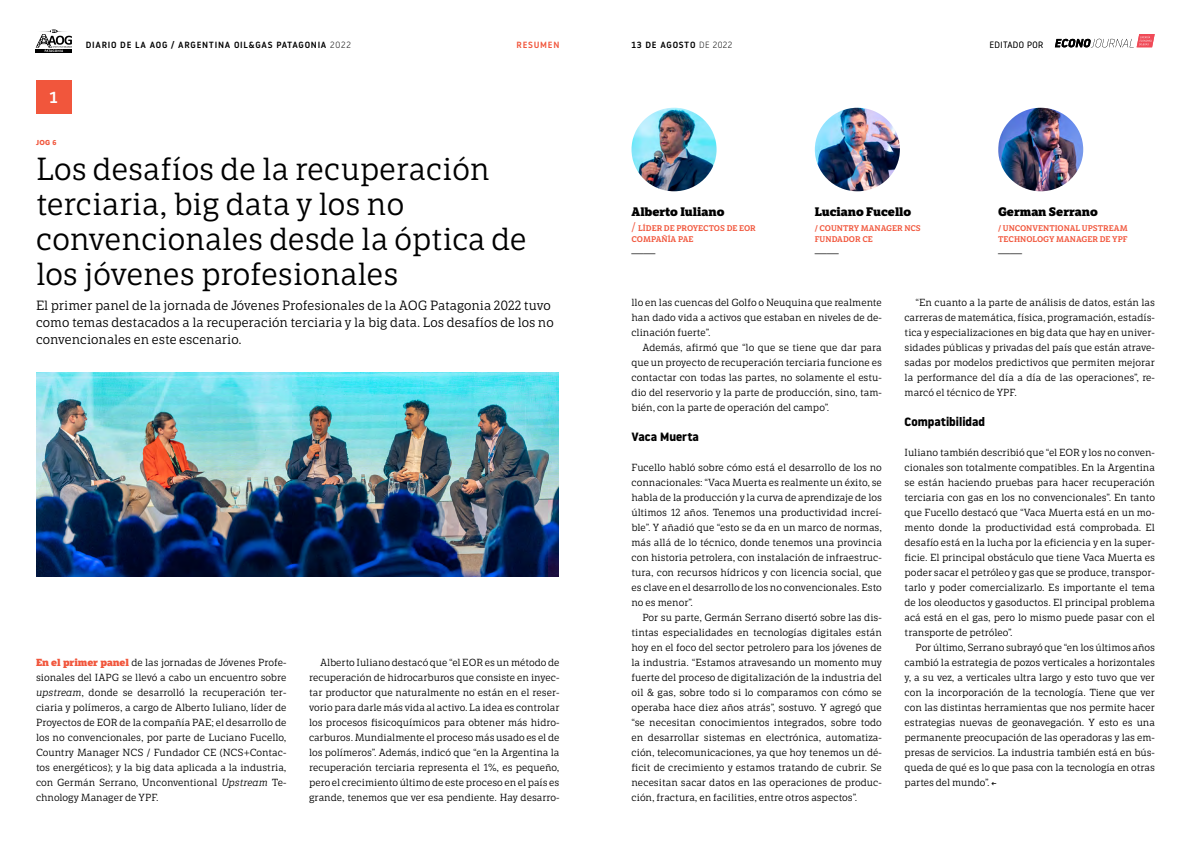
<style>
.page{position:relative;width:1191px;height:842px;background:#fff}
.page>*{position:absolute;margin:0;border:0;box-sizing:border-box;transform-origin:0 0}
.t1{font:31px/35px "LFT Etica Sheriff";color:#000}
.t2{font:500 16px "Noway";color:#fff}
.t3{font:13px/17px "LFT Etica Sheriff";color:#000}
.t4{font:800 12px "LFT Etica Sheriff";color:#000}
.t5{font:700 12px "Noway";color:#000}
.t6{font:12px "LFT Etica Sheriff";color:#000}
.t7{font:10px/15px "LFT Etica Sheriff";color:#000;text-align:justify}
.t8{font:500 9px "Noway";letter-spacing:.08em;color:#000}
.t9{font:300 9px "Noway";letter-spacing:.04em;color:#000}
.t10{font:500 9px "Noway";letter-spacing:.08em;color:#f1563c}
.t11{font:600 8px/11px "LFT Etica Sheriff";color:#f1563c}
.t12{font:700 7px "LFT Etica";color:#f1563c}
.s1{font-weight:300}
.s2{font-weight:800;color:#f1563c}
.s3{font-style:italic}
.s4{font-weight:400;font-size:12px}
.s5{font-weight:600;font-size:9px}
</style>
<div class="page">
<svg style="left:1055px;top:34px;width:99px;height:13px"></svg>
<hr style="left:36px;top:49px;width:36px;height:4px;background:#000">
<svg style="left:36px;top:29px;width:36px;height:23px"></svg>
<div style="left:36px;top:80px;width:35px;height:33px;background:#f1563c"></div>
<img style="left:36px;top:373px;width:523px;height:203px">
<img style="left:631px;top:108px;width:85px;height:83px">
<img style="left:815px;top:108px;width:85px;height:83px">
<img style="left:998px;top:108px;width:85px;height:83px">
<p class="t8" style="left:86px;top:38px;width:266px">DIARIO DE LA AOG / ARGENTINA OIL&amp;GAS PATAGONIA <span class="s1">2022</span></p>
<p class="t10" style="left:516px;top:38px;width:44px">RESUMEN</p>
<p class="t8" style="left:631px;top:38px;width:102px">13 DE AGOSTO <span class="s1">DE 2022</span></p>
<p class="t9" style="left:989px;top:38px;width:55px">EDITADO POR</p>
<h2 class="t2" style="left:50px;top:86px;width:10px">1</h2>
<p class="t12" style="left:36px;top:138px;width:22px">JOG 6</p>
<h1 class="t1" style="left:36px;top:152px;width:492px">Los desafíos de la recuperación terciaria, big data y los no convencionales desde la óptica de los jóvenes profesionales</h1>
<h3 class="t3" style="left:36px;top:297px;width:519px">El primer panel de la jornada de Jóvenes Profesionales de la AOG Patagonia 2022 tuvo como temas destacados a la recuperación terciaria y la big data. Los desafíos de los no convencionales en este escenario.</h3>
<p class="t7" style="left:36px;top:655px;width:252px"><span class="s2">En el primer panel</span> de las jornadas de Jóvenes Profe&shy;sionales del IAPG se llevó a cabo un encuentro sobre <span class="s3">upstream</span>, donde se desarrolló la recuperación ter&shy;ciaria y polímeros, a cargo de Alberto Iuliano, líder de Proyectos de EOR de la compañía PAE; el desarrollo de los no convencionales, por parte de Luciano Fucello, Country Manager NCS / Fundador CE (NCS+Contac&shy;tos energéticos); y la big data aplicada a la industria, con Germán Serrano, Unconventional <span class="s3">Upstream</span> Te&shy;chnology Manager de YPF.</p>
<p class="t7" style="left:309px;top:655px;width:252px;text-indent:11px">Alberto Iuliano destacó que “el EOR es un método de recuperación de hidrocarburos que consiste en inyec&shy;tar productor que naturalmente no están en el reser&shy;vorio para darle más vida al activo. La idea es controlar los procesos fisicoquímicos para obtener más hidro&shy;carburos. Mundialmente el proceso más usado es el de los polímeros”. Además, indicó que “en la Argentina la recuperación terciaria representa el 1%, es pequeño, pero el crecimiento último de este proceso en el país es grande, tenemos que ver esa pendiente. Hay desarro-</p>
<p class="t4" style="left:631px;top:204px;width:94px">Alberto Iuliano</p>
<p class="t11" style="left:631px;top:223px;width:126px"><span class="s4">/</span> LÍDER DE PROYECTOS DE EOR<br>COMPAÑÍA PAE</p>
<p class="t6" style="left:631px;top:245px;width:25px">——</p>
<p class="t4" style="left:815px;top:204px;width:98px">Luciano Fucello</p>
<p class="t11" style="left:815px;top:223px;width:108px">/ COUNTRY MANAGER NCS<br>FUNDADOR CE</p>
<p class="t6" style="left:815px;top:245px;width:25px">——</p>
<p class="t4" style="left:998px;top:204px;width:101px">German Serrano</p>
<p class="t11" style="left:998px;top:223px;width:131px">/ UNCONVENTIONAL UPSTREAM<br>TECHNOLOGY MANAGER DE YPF</p>
<p class="t6" style="left:998px;top:245px;width:25px">——</p>
<p class="t7" style="left:631px;top:295px;width:252px">llo en las cuencas del Golfo o Neuquina que realmente han dado vida a activos que estaban en niveles de de&shy;clinación fuerte”.</p>
<p class="t7" style="left:631px;top:340px;width:252px;text-indent:11px">Además, afirmó que “lo que se tiene que dar para que un proyecto de recuperación terciaria funcione es contactar con todas las partes, no solamente el estu&shy;dio del reservorio y la parte de producción, sino, tam&shy;bién, con la parte de operación del campo”.</p>
<p class="t5" style="left:631px;top:430px;width:69px">Vaca Muerta</p>
<p class="t7" style="left:631px;top:460px;width:252px">Fucello habló sobre cómo está el desarrollo de los no connacionales: “Vaca Muerta es realmente un éxito, se habla de la producción y la curva de aprendizaje de los últimos 12 años. Tenemos una productividad increí&shy;ble”. Y añadió que “esto se da en un marco de normas, más allá de lo técnico, donde tenemos una provincia con historia petrolera, con instalación de infraestruc&shy;tura, con recursos hídricos y con licencia social, que es clave en el desarrollo de los no convencionales. Esto no es menor”.</p>
<p class="t7" style="left:631px;top:610px;width:252px;text-indent:11px">Por su parte, Germán Serrano disertó sobre las dis&shy;tintas especialidades en tecnologías digitales están hoy en el foco del sector petrolero para los jóvenes de la industria. “Estamos atravesando un momento muy fuerte del proceso de digitalización de la industria del oil &amp; gas, sobre todo si lo comparamos con cómo se operaba hace diez años atrás”, sostuvo. Y agregó que “se necesitan conocimientos integrados, sobre todo en desarrollar sistemas en electrónica, automatiza&shy;ción, telecomunicaciones, ya que hoy tenemos un dé&shy;ficit de crecimiento y estamos tratando de cubrir. Se necesitan sacar datos en las operaciones de produc&shy;ción, fractura, en facilities, entre otros aspectos”.</p>
<p class="t7" style="left:904px;top:295px;width:252px;text-indent:11px">“En cuanto a la parte de análisis de datos, están las carreras de matemática, física, programación, estadís&shy;tica y especializaciones en big data que hay en univer&shy;sidades públicas y privadas del país que están atrave&shy;sadas por modelos predictivos que permiten mejorar la performance del día a día de las operaciones”, re&shy;marcó el técnico de YPF.</p>
<p class="t5" style="left:904px;top:415px;width:82px">Compatibilidad</p>
<p class="t7" style="left:904px;top:445px;width:252px">Iuliano también describió que “el EOR y los no conven&shy;cionales son totalmente compatibles. En la Argentina se están haciendo pruebas para hacer recuperación terciaria con gas en los no convencionales”. En tanto que Fucello destacó que “Vaca Muerta está en un mo&shy;mento donde la productividad está comprobada. El desafío está en la lucha por la eficiencia y en la super&shy;ficie. El principal obstáculo que tiene Vaca Muerta es poder sacar el petróleo y gas que se produce, transpor&shy;tarlo y poder comercializarlo. Es importante el tema de los oleoductos y gasoductos. El principal problema acá está en el gas, pero lo mismo puede pasar con el transporte de petróleo”.</p>
<p class="t7" style="left:904px;top:640px;width:252px;text-indent:11px">Por último, Serrano subrayó que “en los últimos años cambió la estrategia de pozos verticales a horizontales y, a su vez, a verticales ultra largo y esto tuvo que ver con la incorporación de la tecnología. Tiene que ver con las distintas herramientas que nos permite hacer estrategias nuevas de geonavegación. Y esto es una permanente preocupación de las operadoras y las em&shy;presas de servicios. La industria también está en bús&shy;queda de qué es lo que pasa con la tecnología en otras partes del mundo”. <span class="s5">←</span></p>
</div>
